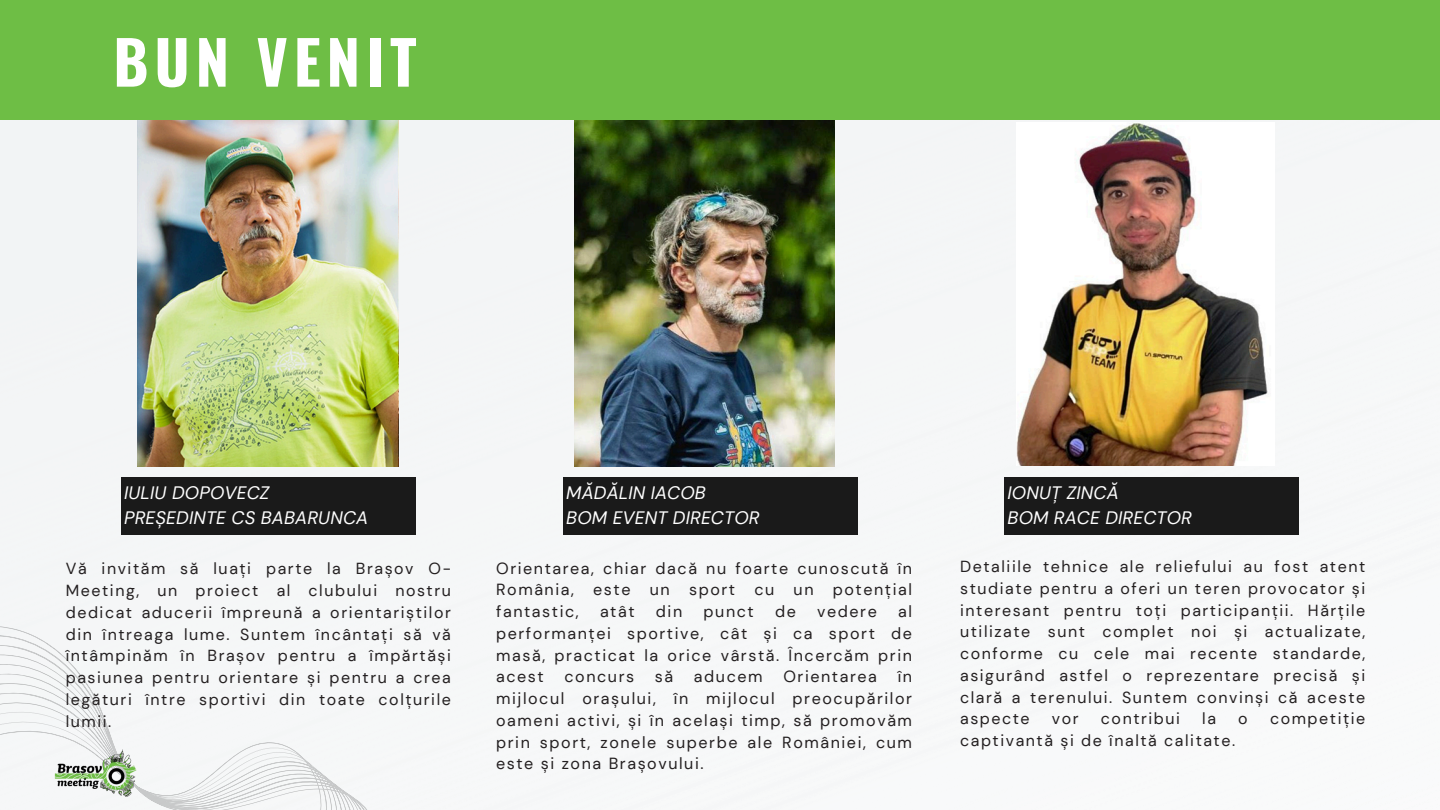
<style>
.page{position:relative;width:1440px;height:810px;background:#fff}
.page>*{position:absolute;margin:0;border:0;box-sizing:border-box;transform-origin:0 0}
.t1{font:700 60px "Oswald";letter-spacing:.1em;color:#fff}
.t2{font:italic 18px/24.8px "DM Sans";letter-spacing:.01em;color:#fff}
.t3{font:16.1px/21.8px "DM Sans";letter-spacing:.1em;color:#231f20;text-align:justify}
.t4{font:16px/21.8px "DM Sans";letter-spacing:.1em;color:#231f20;text-align:justify}
</style>
<div class="page">
<div style="left:0;top:120px;width:1440px;height:579px;background:#f5f7f7"></div>
<img style="left:138px;top:120px;width:260px;height:347px">
<svg style="left:0;top:617px;width:381px;height:193px;fill:#f5f7f7"></svg>
<div style="left:0;top:0;width:1440px;height:120px;background:#6ebe45"></div>
<img style="left:1017px;top:122px;width:258px;height:344px">
<img style="left:575px;top:120px;width:260px;height:347px">
<div style="left:121px;top:478px;width:294px;height:57px;background:#1a1a1a"></div>
<div style="left:563px;top:478px;width:295px;height:57px;background:#1a1a1a"></div>
<div style="left:1005px;top:478px;width:294px;height:57px;background:#1a1a1a"></div>
<img style="left:36px;top:740px;width:119px;height:66px">
<p class="t1" style="left:113px;top:15px;width:305px">BUN VENIT</p>
<p class="t2" style="left:124px;top:481px;width:246px">IULIU DOPOVECZ<br>PREȘEDINTE CS BABARUNCA</p>
<h2 class="t2" style="left:566px;top:481px;width:195px">MĂDĂLIN IACOB<br>BOM EVENT DIRECTOR</h2>
<h2 class="t2" style="left:1008px;top:481px;width:186px">IONUȚ ZINCĂ<br>BOM RACE DIRECTOR</h2>
<p class="t3" style="left:496px;top:557px;width:417px">Orientarea, chiar dacă nu foarte cunoscută în România, este un sport cu un potențial fantastic,</p>
<p class="t4" style="left:960px;top:556px;width:407px">Detaliile tehnice ale reliefului au fost atent studiate pentru a oferi un teren provocator și interesant pentru toți participanții. Hărțile utilizate sunt complet noi și actualizate, conforme cu cele mai recente standarde, asigurând astfel o reprezentare precisă și clară a terenului. Suntem convinși că aceste aspecte</p>
<p class="t4" style="left:66px;top:558px;width:387px">Vă invităm să luați parte la Brașov O-Meeting, un proiect al clubului nostru dedicat aducerii împreună a orientariștilor din întreaga lume. Suntem încântați să vă întâmpinăm în Brașov pentru a împărtăși pasiunea pentru orientare și pentru a crea legături între sportivi din toate colțurile lumii.</p>
<p class="t3" style="left:496px;top:601px;width:417px;text-indent:402px">al performanței sportive, cât și ca sport de masă, practicat la orice vârstă. Încercăm prin acest</p>
<p class="t3" style="left:600px;top:601px;width:36px">atât</p>
<p class="t3" style="left:656px;top:601px;width:28px">din</p>
<p class="t3" style="left:704px;top:601px;width:52px">punct</p>
<p class="t3" style="left:775px;top:601px;width:22px">de</p>
<p class="t3" style="left:817px;top:601px;width:61px">vedere</p>
<p class="t3" style="left:565px;top:666px;width:71px">concurs</p>
<p class="t3" style="left:655px;top:666px;width:20px">să</p>
<p class="t3" style="left:694px;top:666px;width:70px">aducem</p>
<p class="t3" style="left:783px;top:666px;width:95px">Orientarea</p>
<p class="t3" style="left:496px;top:666px;width:417px;text-indent:402px">în mijlocul orașului, în mijlocul preocupărilor oameni activi, și în același timp, să promovăm prin sport, zonele superbe ale României, cum este și zona Brașovului.</p>
<p class="t4" style="left:1052px;top:708px;width:28px">vor</p>
<p class="t4" style="left:1101px;top:708px;width:81px">contribui</p>
<p class="t4" style="left:1202px;top:708px;width:15px">la</p>
<p class="t4" style="left:1238px;top:708px;width:11px">o</p>
<p class="t4" style="left:1270px;top:708px;width:97px">competiție</p>
<p class="t4" style="left:960px;top:730px;width:277px">captivantă și de înaltă calitate.</p>
</div>
